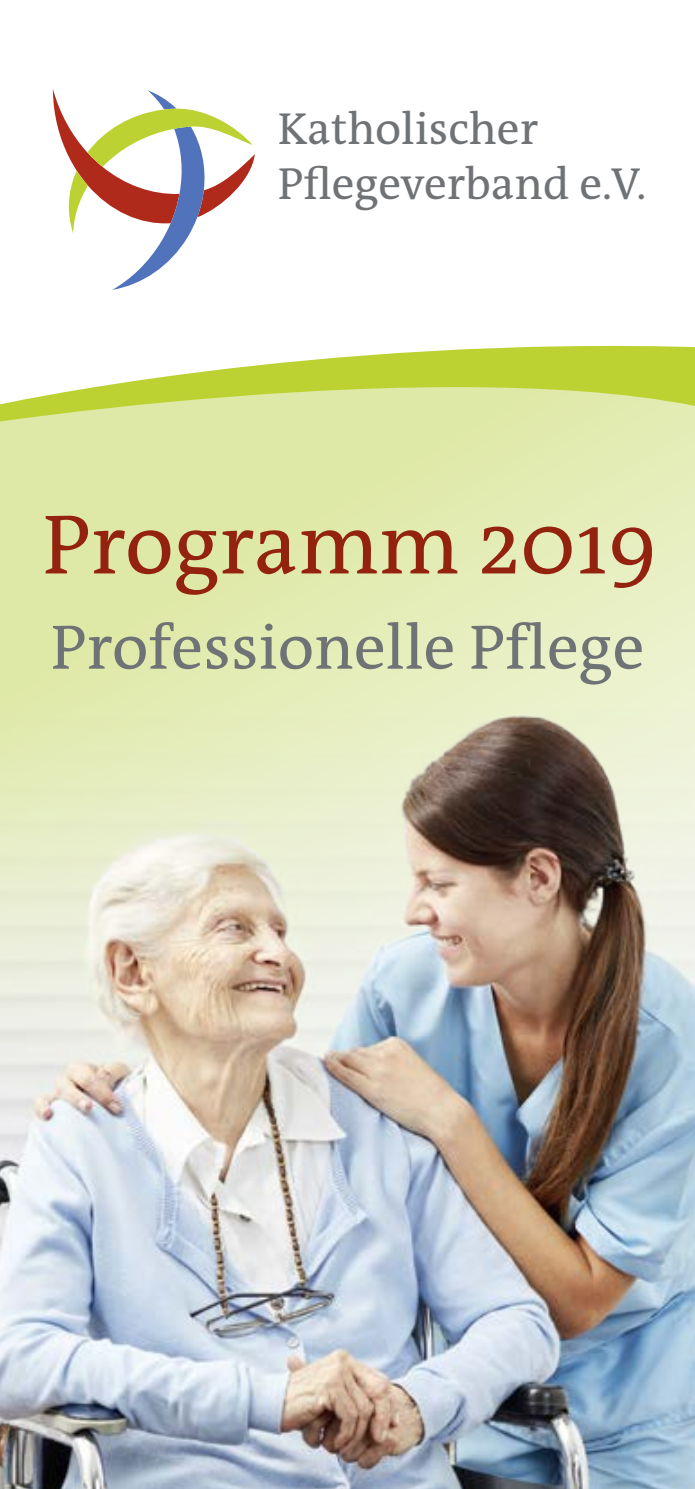
<style>
.page{position:relative;width:695px;height:1489px;background:#fff}
.page>*{position:absolute;margin:0;border:0;box-sizing:border-box;transform-origin:0 0}
.t1{font:85px "The Antiqua B";color:#93230f}
.t2{font:63.25px "The Antiqua B";color:#707376}
.t3{font:45.25px/54.2px "The Antiqua B";color:#707376}
.s1{font-size:83.5px}
</style>
<div class="page">
<svg style="left:96px;top:345px;width:598px;height:42px;fill:#bcd232"></svg>
<svg style="left:0;top:387px;width:694px;height:318px;background:#e1eaad"></svg>
<svg style="left:53px;top:89px;width:202px;height:201px"></svg>
<img style="left:0;top:705px;width:694px;height:783px">
<p class="t3" style="left:278px;top:101px;width:370px">Katholischer<br>Pflegeverband e.V.</p>
<h1 class="t1" style="left:43px;top:485px;width:616px">Programm 201<span class="s1">9</span></h1>
<h2 class="t2" style="left:51px;top:603px;width:595px">Professionelle Pflege</h2>
</div>
